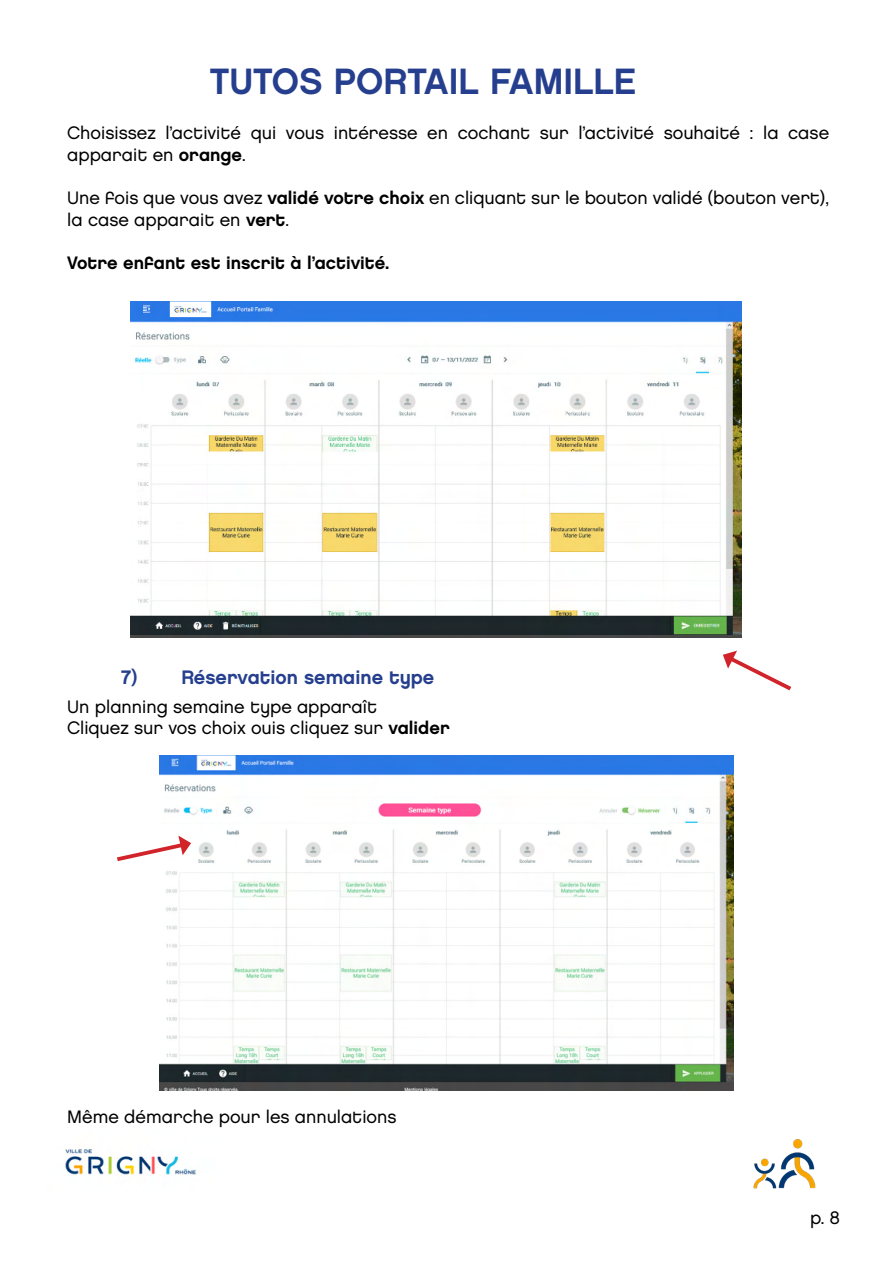
<style>
.page{position:relative;width:893px;height:1263px;background:#fff}
.page>*{position:absolute;margin:0;border:0;box-sizing:border-box;transform-origin:0 0}
.t1{font:36.6px "Chalet New York Nineteen Eighty";color:#253f8e}
.t2{font:19.5px "Chalet New York Nineteen Eighty";color:#253f8e}
.t3{font:18px/21.6px "Chalet London Nineteen Eighty";color:#000}
.t4{font:18px "Chalet New York Nineteen Eighty";color:#000}
.s1{font-family:"Chalet New York Nineteen Eighty"}
</style>
<div class="page">
<img style="left:753px;top:1139px;width:63px;height:50px">
<img style="left:65px;top:1149px;width:132px;height:26px">
<img style="left:159px;top:756px;width:575px;height:334px">
<svg style="left:117px;top:836px;width:74px;height:28px"></svg>
<img style="left:131px;top:302px;width:611px;height:336px">
<svg style="left:723px;top:651px;width:69px;height:40px"></svg>
<h1 class="t1" style="left:210px;top:59px;width:428px">TUTOS PORTAIL FAMILLE</h1>
<p class="t3" style="left:67px;top:122px;width:763px">Choisissez l’activité qui vous intéresse en cochant sur l’activité souhaité : la case apparait en <span class="s1">orange</span>.</p>
<p class="t3" style="left:67px;top:187px;width:763px">Une fois que vous avez <span class="s1">validé votre choix</span> en cliquant sur le bouton validé (bouton vert), la case apparait en <span class="s1">vert</span>.</p>
<p class="t4" style="left:67px;top:251px;width:323px">Votre enfant est inscrit à l’activité.</p>
<p class="t2" style="left:121px;top:665px;width:315px">7) Réservation semaine type</p>
<p class="t3" style="left:67px;top:695px;width:311px">Un planning semaine type apparaît</p>
<p class="t3" style="left:67px;top:717px;width:384px">Cliquez sur vos choix ouis cliquez sur <span class="s1">valider</span></p>
<p class="t3" style="left:67px;top:1105px;width:331px">Même démarche pour les annulations</p>
<p class="t3" style="left:810px;top:1206px;width:31px">p. 8</p>
</div>
